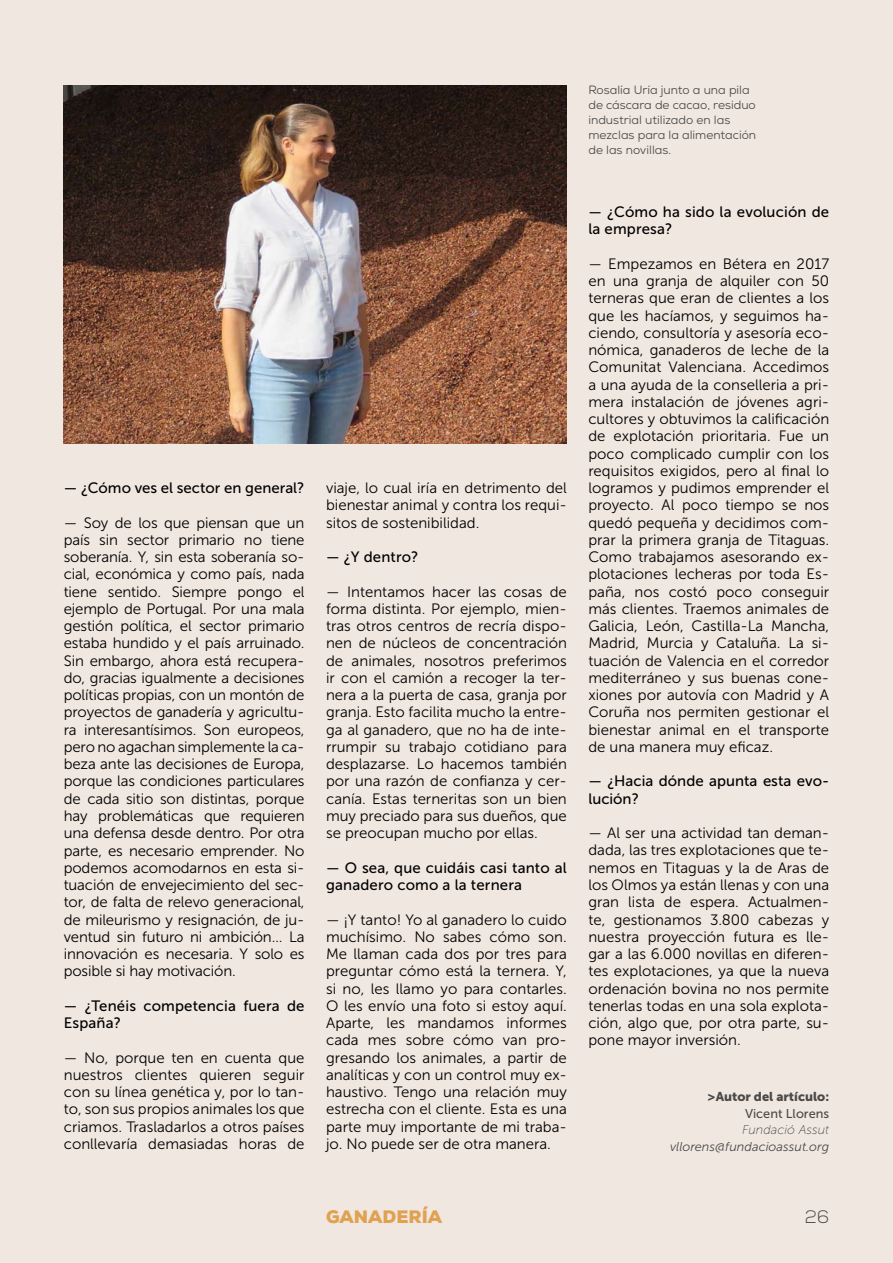
<style>
.page{position:relative;width:893px;height:1263px;background:#f1e7e1}
.page>*{position:absolute;margin:0;border:0;box-sizing:border-box;transform-origin:0 0}
.t1{font:900 18px "Nexa";color:#e0a251}
.t2{font:300 18px "Nexa";color:#4a4a49}
.t3{font:15px/17.2px "Museo Sans 300";color:#000;text-align:justify}
.t4{font:15px/17.2px "Museo Sans 500";letter-spacing:.01em;color:#000}
.t5{font:italic 12.75px "Museo Sans 300";color:#4a4a49}
.t6{font:12.75px "Museo Sans 900";color:#4a4a49}
.t7{font:12.75px "Museo Sans 500";color:#4a4a49}
.t8{font:italic 12.75px "Museo Sans 100";color:#4a4a49}
.t9{font:12px/15px "Nexa";color:#4a4a49}
</style>
<div class="page">
<img style="left:64px;top:85px;width:503px;height:359px">
<p class="t4" style="left:64px;top:479px;width:242px">— ¿Cómo ves el sector en general?</p>
<p class="t3" style="left:64px;top:514px;width:242px">— Soy de los que piensan que un país sin sector primario no tiene soberanía. Y, sin esta soberanía so&shy;cial, económica y como país, nada tiene sentido. Siempre pongo el ejemplo de Portugal. Por una mala gestión política, el sector primario estaba hundido y el país arruinado.<br>Sin embargo, ahora está recupera&shy;do, gracias igualmente a decisiones políticas propias, con un montón de proyectos de ganadería y agricultu&shy;ra interesantísimos. Son europeos, pero no agachan simplemente la ca&shy;beza ante las decisiones de Europa, porque las condiciones particulares de cada sitio son distintas, porque hay problemáticas que requieren una defensa desde dentro. Por otra parte, es necesario emprender. No podemos acomodarnos en esta si&shy;tuación de envejecimiento del sec&shy;tor, de falta de relevo generacional, de mileurismo y resignación, de ju&shy;ventud sin futuro ni ambición… La innovación es necesaria. Y solo es posible si hay motivación.</p>
<p class="t4" style="left:64px;top:997px;width:242px">— ¿Tenéis competencia fuera de<br>España?</p>
<p class="t3" style="left:64px;top:1049px;width:242px">— No, porque ten en cuenta que nuestros clientes quieren seguir con su línea genética y, por lo tan&shy;to, son sus propios animales los que criamos. Trasladarlos a otros países conllevaría demasiadas horas de</p>
<p class="t3" style="left:326px;top:479px;width:242px">viaje, lo cual iría en detrimento del bienestar animal y contra los requi&shy;sitos de sostenibilidad.</p>
<p class="t4" style="left:326px;top:548px;width:94px">— ¿Y dentro?</p>
<p class="t3" style="left:326px;top:583px;width:242px">— Intentamos hacer las cosas de forma distinta. Por ejemplo, mien&shy;tras otros centros de recría dispo&shy;nen de núcleos de concentración de animales, nosotros preferimos ir con el camión a recoger la ter&shy;nera a la puerta de casa, granja por granja. Esto facilita mucho la entre&shy;ga al ganadero, que no ha de inte&shy;rrumpir su trabajo cotidiano para desplazarse. Lo hacemos también por una razón de confianza y cer&shy;canía. Estas terneritas son un bien muy preciado para sus dueños, que se preocupan mucho por ellas.</p>
<p class="t4" style="left:326px;top:859px;width:242px">— O sea, que cuidáis casi tanto al ganadero como a la ternera</p>
<p class="t3" style="left:326px;top:911px;width:242px">— ¡Y tanto! Yo al ganadero lo cuido muchísimo. No sabes cómo son.<br>Me llaman cada dos por tres para preguntar cómo está la ternera. Y, si no, les llamo yo para contarles.<br>O les envío una foto si estoy aquí.<br>Aparte, les mandamos informes cada mes sobre cómo van pro&shy;gresando los animales, a partir de analíticas y con un control muy ex&shy;haustivo. Tengo una relación muy estrecha con el cliente. Esta es una parte muy importante de mi traba&shy;jo. No puede ser de otra manera.</p>
<p class="t9" style="left:588px;top:82px;width:169px">Rosalía Uría junto a una pila de cáscara de cacao, residuo industrial utilizado en las mezclas para la alimentación de las novillas.</p>
<p class="t4" style="left:588px;top:203px;width:242px">— ¿Cómo ha sido la evolución de la empresa?</p>
<p class="t3" style="left:588px;top:255px;width:242px">— Empezamos en Bétera en 2017 en una granja de alquiler con 50 terneras que eran de clientes a los que les hacíamos, y seguimos ha&shy;ciendo, consultoría y asesoría eco&shy;nómica, ganaderos de leche de la Comunitat Valenciana. Accedimos a una ayuda de la conselleria a pri&shy;mera instalación de jóvenes agri&shy;cultores y obtuvimos la calificación de explotación prioritaria. Fue un poco complicado cumplir con los requisitos exigidos, pero al final lo logramos y pudimos emprender el proyecto. Al poco tiempo se nos quedó pequeña y decidimos com&shy;prar la primera granja de Titaguas.<br>Como trabajamos asesorando ex&shy;plotaciones lecheras por toda Es&shy;paña, nos costó poco conseguir más clientes. Traemos animales de Galicia, León, Castilla-La Mancha, Madrid, Murcia y Cataluña. La si&shy;tuación de Valencia en el corredor mediterráneo y sus buenas cone&shy;xiones por autovía con Madrid y A Coruña nos permiten gestionar el bienestar animal en el transporte de una manera muy eficaz.</p>
<p class="t4" style="left:588px;top:773px;width:242px">— ¿Hacia dónde apunta esta evo&shy;lución?</p>
<p class="t3" style="left:588px;top:824px;width:242px">— Al ser una actividad tan deman&shy;dada, las tres explotaciones que te&shy;nemos en Titaguas y la de Aras de los Olmos ya están llenas y con una gran lista de espera. Actualmen&shy;te, gestionamos 3.800 cabezas y nuestra proyección futura es lle&shy;gar a las 6.000 novillas en diferen&shy;tes explotaciones, ya que la nueva ordenación bovina no nos permite tenerlas todas en una sola explota&shy;ción, algo que, por otra parte, su&shy;pone mayor inversión.</p>
<p class="t6" style="left:708px;top:1089px;width:123px">&gt;Autor del artículo:</p>
<p class="t7" style="left:745px;top:1106px;width:86px">Vicent Llorens</p>
<p class="t8" style="left:742px;top:1123px;width:89px">Fundació Assut</p>
<p class="t5" style="left:670px;top:1139px;width:161px">vllorens@fundacioassut.org</p>
<p class="t1" style="left:326px;top:1205px;width:118px">GANADERÍA</p>
<p class="t2" style="left:805px;top:1206px;width:26px">26</p>
</div>
